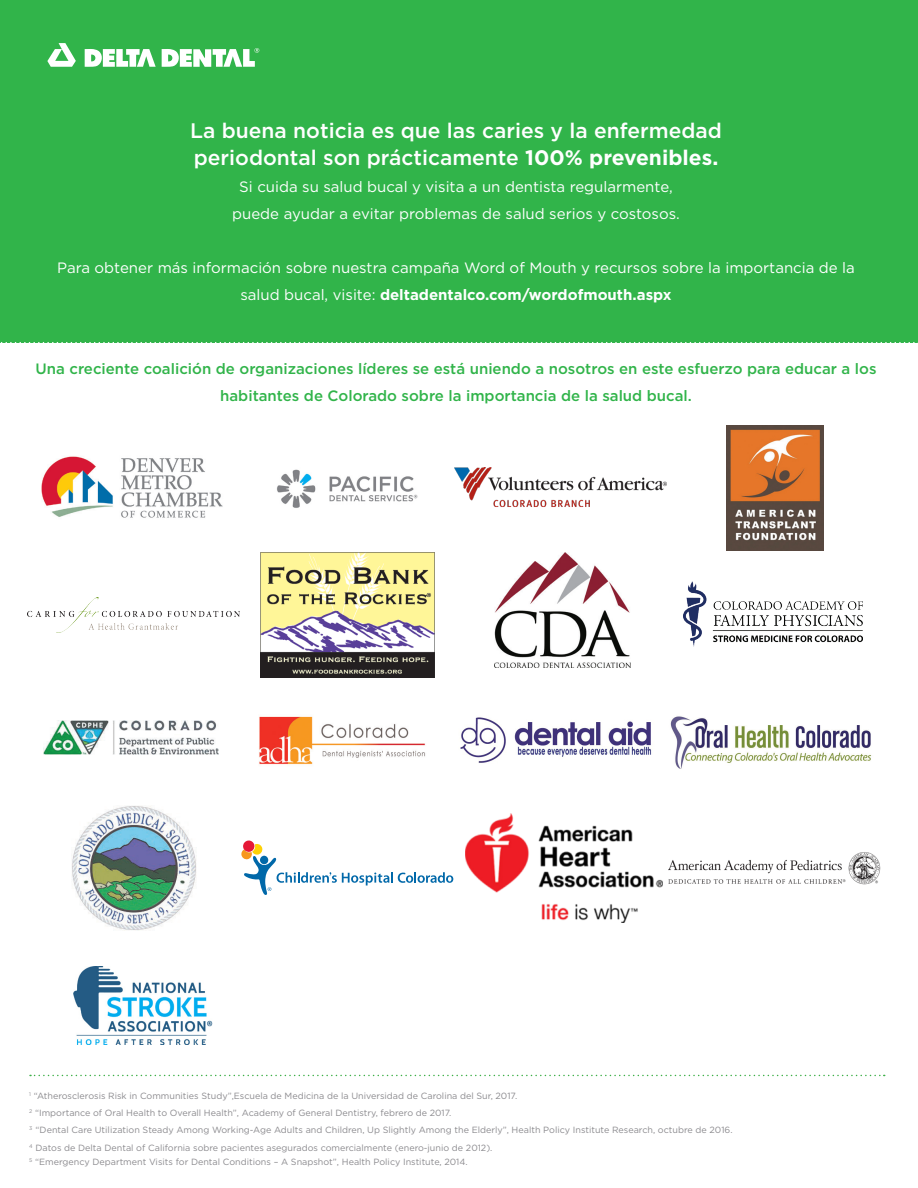
<style>
.page{position:relative;width:918px;height:1188px;background:#fff}
.page>*{position:absolute;margin:0;border:0;box-sizing:border-box;transform-origin:0 0}
.t1{font:500 21px "Gotham";color:#fff}
.t2{font:15px/27px "Gotham";color:#fff;text-align:center}
.t3{font:500 15px/27px "Gotham";color:#31b44a;text-align:center}
.t4{font:9px "Gotham";color:#8b8a8e}
.s1{font-weight:700}
</style>
<div class="page">
<div style="left:0;top:0;width:918px;height:343px;background:#31b44a"></div>
<svg style="left:47px;top:43px;width:29px;height:24px"></svg>
<svg style="left:85px;top:49px;width:71px;height:18px"></svg>
<svg style="left:162px;top:48px;width:97px;height:19px"></svg>
<svg style="left:30px;top:1075px;width:855px;height:1px"></svg>
<svg style="left:0;top:342px;width:918px;height:1px"></svg>
<img style="left:41px;top:456px;width:182px;height:62px">
<img style="left:277px;top:469px;width:141px;height:39px">
<img style="left:455px;top:468px;width:212px;height:39px">
<img style="left:726px;top:425px;width:97px;height:126px">
<img style="left:27px;top:597px;width:213px;height:35px">
<img style="left:261px;top:552px;width:173px;height:125px">
<img style="left:495px;top:552px;width:136px;height:116px">
<img style="left:683px;top:581px;width:180px;height:66px">
<img style="left:44px;top:720px;width:175px;height:35px">
<img style="left:259px;top:716px;width:167px;height:49px">
<img style="left:460px;top:717px;width:192px;height:46px">
<img style="left:670px;top:716px;width:202px;height:53px">
<img style="left:72px;top:806px;width:124px;height:124px">
<svg style="left:241px;top:841px;width:212px;height:54px"></svg>
<img style="left:465px;top:814px;width:197px;height:108px">
<img style="left:668px;top:852px;width:213px;height:32px">
<img style="left:74px;top:967px;width:139px;height:78px">
<p class="t1" style="left:190px;top:117px;width:533px">La buena noticia es que las caries y la enfermedad</p>
<p class="t1" style="left:194px;top:144px;width:526px">periodontal son prácticamente <span class="s1">100% prevenibles.</span></p>
<p class="t2" style="left:232px;top:173px;width:449px">Si cuida su salud bucal y visita a un dentista regularmente, puede ayudar a evitar problemas de salud serios y costosos.</p>
<p class="t2" style="left:57px;top:254px;width:799px">Para obtener más información sobre nuestra campaña Word of Mouth y recursos sobre la importancia de la salud bucal, visite: <span class="s1">deltadentalco.com/wordofmouth.aspx</span></p>
<p class="t3" style="left:36px;top:355px;width:843px">Una creciente coalición de organizaciones líderes se está uniendo a nosotros en este esfuerzo para educar a los habitantes de Colorado sobre la importancia de la salud bucal.</p>
<p class="t4" style="left:29px;top:1090px;width:489px"><sup>1</sup> “Atherosclerosis Risk in Communities Study”,Escuela de Medicina de la Universidad de Carolina del Sur, 2017.</p>
<p class="t4" style="left:29px;top:1107px;width:424px"><sup>2</sup> “Importance of Oral Health to Overall Health”, Academy of General Dentistry, febrero de 2017.</p>
<p class="t4" style="left:29px;top:1124px;width:705px"><sup>3</sup> “Dental Care Utilization Steady Among Working-Age Adults and Children, Up Slightly Among the Elderly”, Health Policy Institute Research, octubre de 2016.</p>
<p class="t4" style="left:29px;top:1142px;width:465px"><sup>4</sup> Datos de Delta Dental of California sobre pacientes asegurados comercialmente (enero-junio de 2012).</p>
<p class="t4" style="left:29px;top:1156px;width:440px"><sup>5</sup> “Emergency Department Visits for Dental Conditions – A Snapshot”, Health Policy Institute, 2014.</p>
</div>
